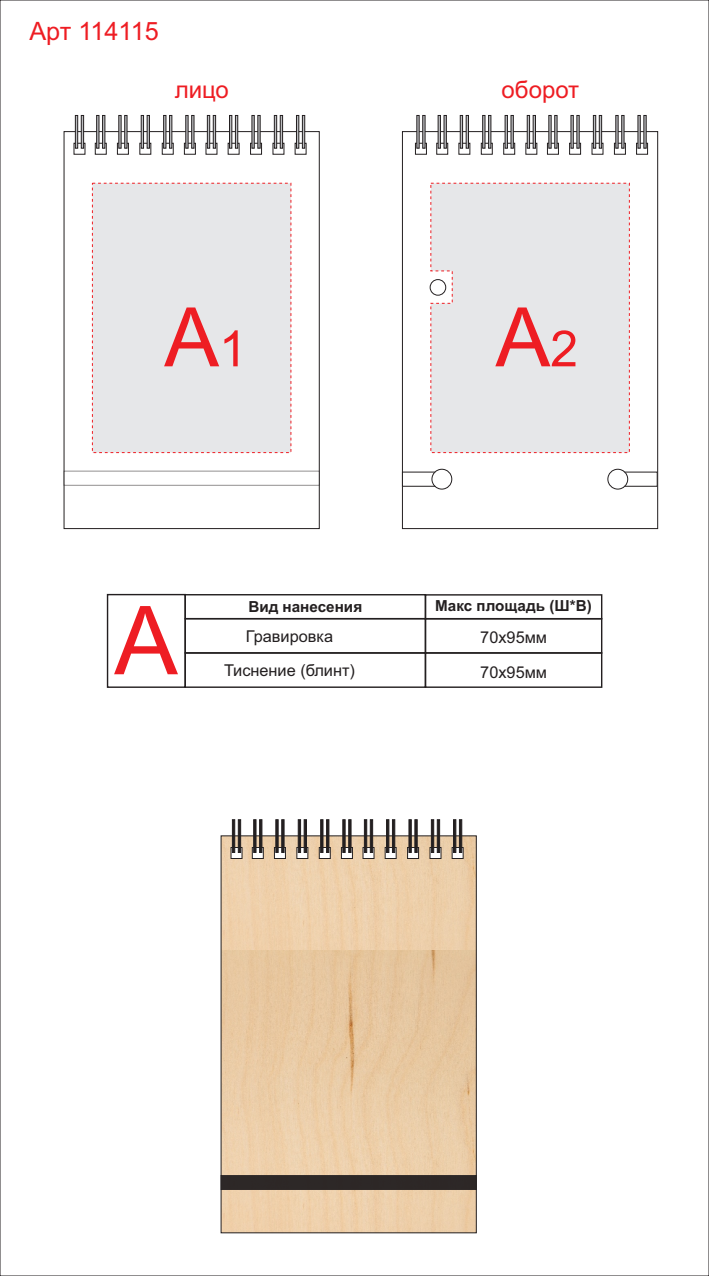
<style>
.page{position:relative;width:709px;height:1276px;background:#fff}
.page>*{position:absolute;margin:0;border:0;box-sizing:border-box;transform-origin:0 0}
.t1{font:95.2px "Arial";color:#ee1d23}
.t2{font:82.1px "Arial";color:#ee1d23}
.t3{font:25.3px "Arial";color:#ee1d23}
.t4{font:24px "Arial";color:#ee1d23}
.t5{font:16.3px/34.2px "Arial";color:#231f20;text-align:center}
.t6{font:700 15.2px "Arial";color:#231f20}
.s1{font-size:50px}
</style>
<div class="page">
<svg style="left:63px;top:131px;width:257px;height:398px"></svg>
<svg style="left:220px;top:835px;width:257px;height:398px;fill:#ebcca6"></svg>
<svg style="left:402px;top:131px;width:256px;height:398px"></svg>
<svg style="left:415px;top:115px;width:232px;height:39px"></svg>
<svg style="left:74px;top:115px;width:232px;height:39px"></svg>
<svg style="left:231px;top:819px;width:232px;height:39px"></svg>
<div style="left:184px;top:594px;width:242px;height:25px;border:1px solid #231f20"></div>
<div style="left:425px;top:594px;width:177px;height:25px;border:1px solid #231f20"></div>
<div style="left:107px;top:594px;width:79px;height:94px;border:1px solid #231f20"></div>
<div style="left:184px;top:618px;width:242px;height:35px;border:1px solid #231f20"></div>
<div style="left:184px;top:652px;width:242px;height:36px;border:1px solid #231f20"></div>
<div style="left:425px;top:618px;width:177px;height:35px;border:1px solid #231f20"></div>
<div style="left:425px;top:652px;width:177px;height:36px;border:1px solid #231f20"></div>
<div style="left:92px;top:183px;width:199px;height:270px;background:#e6e7e9"></div>
<div style="left:430px;top:183px;width:200px;height:270px;background:#e6e7e9"></div>
<svg style="left:64px;top:471px;width:255px;height:14px"></svg>
<div style="left:221px;top:1175px;width:255px;height:14px;background:#2d2827"></div>
<svg style="left:402px;top:471px;width:33px;height:16px"></svg>
<svg style="left:624px;top:471px;width:33px;height:16px"></svg>
<div style="left:431px;top:469px;width:21px;height:20px;background:#fff;border:1px solid #231f20;border-radius:50%"></div>
<div style="left:607px;top:469px;width:21px;height:20px;background:#fff;border:1px solid #231f20;border-radius:50%"></div>
<div style="left:430px;top:279px;width:16px;height:16px;background:#fff;border:1px solid #231f20;border-radius:50%"></div>
<h3 class="t3" style="left:29px;top:22px;width:131px">Арт 114115</h3>
<h3 class="t4" style="left:175px;top:81px;width:56px">лицо</h3>
<h3 class="t4" style="left:501px;top:81px;width:79px">оборот</h3>
<h2 class="t2" style="left:164px;top:306px;width:84px">A<span class="s1">1</span></h2>
<h2 class="t2" style="left:495px;top:306px;width:84px">A<span class="s1">2</span></h2>
<h1 class="t1" style="left:114px;top:605px;width:65px">A</h1>
<p class="t6" style="left:248px;top:600px;width:115px">Вид нанесения</p>
<p class="t6" style="left:435px;top:600px;width:158px">Макс площадь (Ш*В)</p>
<p class="t5" style="left:224px;top:620px;width:132px">Гравировка<br>Тиснение (блинт)</p>
<p class="t5" style="left:480px;top:622px;width:68px;text-align:left">70х95мм<br>70х95мм</p>
</div>
